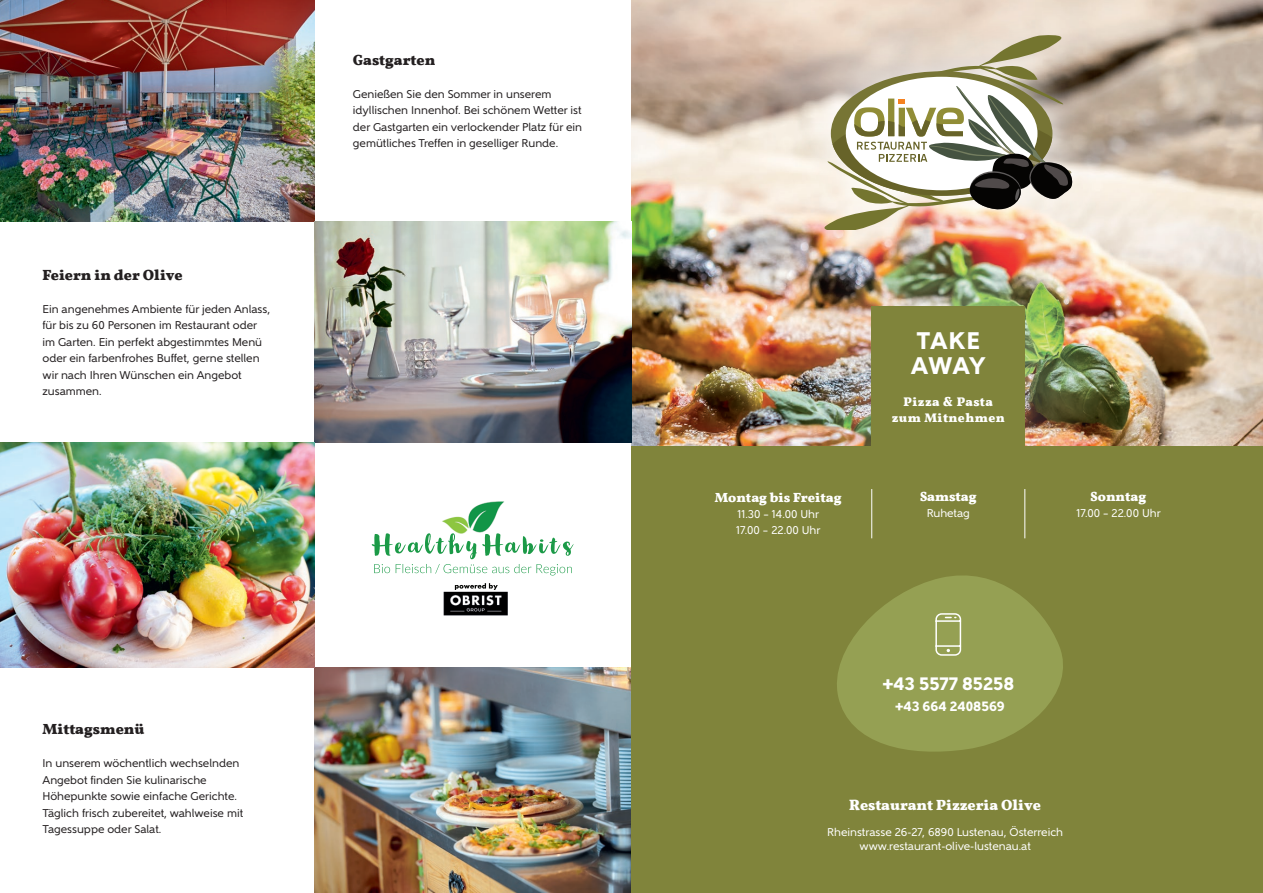
<style>
.page{position:relative;width:1263px;height:893px;background:#fff}
.page>*{position:absolute;margin:0;border:0;box-sizing:border-box;transform-origin:0 0}
.t1{font:800 24px "Gentleman 900";letter-spacing:.015em;color:#fff}
.t2{font:800 18px "Gentleman 900";color:#fff}
.t3{font:700 15px "Vollkorn";color:#231f20}
.t4{font:700 15px "Vollkorn";color:#fff}
.t5{font:700 13.5px "Vollkorn";color:#fff}
.t6{font:800 13.5px "Gentleman 900";color:#fff}
.t7{font:700 12.75px "Vollkorn";letter-spacing:.035em;color:#fff}
.t8{font:11.25px "Gentleman 600";color:#231f20}
.t9{font:11.25px "Gentleman 600";color:#fff}
</style>
<div class="page">
<img style="left:631px;top:0;width:632px;height:446px">
<svg style="left:781px;top:0;width:340px;height:207px;background:#d9cabb"></svg>
<svg style="left:824px;top:35px;width:248px;height:172px"></svg>
<div style="left:773px;top:207px;width:351px;height:339px;background:#fff;opacity:.5"></div>
<div style="left:872px;top:306px;width:153px;height:140px;background:#80843b"></div>
<img style="left:0;top:0;width:315px;height:221px">
<img style="left:315px;top:668px;width:316px;height:225px">
<img style="left:315px;top:221px;width:316px;height:221px">
<div style="left:631px;top:446px;width:632px;height:447px;background:#80843b"></div>
<svg style="left:837px;top:575px;width:226px;height:177px;fill:#95a053"></svg>
<svg style="left:935px;top:612px;width:27px;height:44px"></svg>
<hr style="left:871px;top:489px;width:1px;height:49px;background:#fff">
<hr style="left:1024px;top:489px;width:1px;height:49px;background:#fff">
<img style="left:0;top:442px;width:315px;height:226px">
<img style="left:371px;top:501px;width:203px;height:115px">
<img style="left:448px;top:534px;width:16px;height:20px">
<img style="left:403px;top:564px;width:155px;height:10px">
<img style="left:455px;top:583px;width:43px;height:7px">
<p class="t3" style="left:43px;top:265px;width:142px">Feiern in der Olive</p>
<p class="t8" style="left:43px;top:302px;width:229px">Ein angenehmes Ambiente für jeden Anlass,</p>
<p class="t8" style="left:43px;top:318px;width:216px">für bis zu 60 Personen im Restaurant oder</p>
<p class="t8" style="left:43px;top:335px;width:221px">im Garten. Ein perfekt abgestimmtes Menü</p>
<p class="t8" style="left:43px;top:351px;width:219px">oder ein farbenfrohes Buffet, gerne stellen</p>
<p class="t8" style="left:43px;top:368px;width:201px">wir nach Ihren Wünschen ein Angebot</p>
<p class="t8" style="left:43px;top:384px;width:61px">zusammen.</p>
<p class="t3" style="left:353px;top:50px;width:84px">Gastgarten</p>
<p class="t8" style="left:353px;top:87px;width:200px">Genießen Sie den Sommer in unserem</p>
<p class="t8" style="left:353px;top:103px;width:230px">idyllischen Innenhof. Bei schönem Wetter ist</p>
<p class="t8" style="left:353px;top:120px;width:231px">der Gastgarten ein verlockender Platz für ein</p>
<p class="t8" style="left:353px;top:136px;width:207px">gemütliches Treffen in geselliger Runde.</p>
<p class="t3" style="left:43px;top:720px;width:103px">Mittagsmenü</p>
<p class="t8" style="left:43px;top:757px;width:198px">In unserem wöchentlich wechselnden</p>
<p class="t8" style="left:43px;top:773px;width:166px">Angebot finden Sie kulinarische</p>
<p class="t8" style="left:43px;top:790px;width:196px">Höhepunkte sowie einfache Gerichte.</p>
<p class="t8" style="left:43px;top:806px;width:202px">Täglich frisch zubereitet, wahlweise mit</p>
<p class="t8" style="left:43px;top:823px;width:120px">Tagessuppe oder Salat.</p>
<p class="t5" style="left:715px;top:490px;width:128px">Montag bis Freitag</p>
<p class="t9" style="left:737px;top:508px;width:83px">11.30 – 14.00 Uhr</p>
<p class="t9" style="left:736px;top:523px;width:86px">17.00 – 22.00 Uhr</p>
<p class="t1" style="left:917px;top:325px;width:65px">TAKE</p>
<p class="t1" style="left:911px;top:351px;width:76px">AWAY</p>
<p class="t7" style="left:904px;top:393px;width:91px">Pizza &amp; Pasta</p>
<p class="t7" style="left:892px;top:410px;width:114px">zum Mitnehmen</p>
<p class="t5" style="left:920px;top:488px;width:58px">Samstag</p>
<p class="t9" style="left:927px;top:506px;width:45px">Ruhetag</p>
<p class="t5" style="left:1090px;top:488px;width:57px">Sonntag</p>
<p class="t9" style="left:1076px;top:506px;width:86px">17.00 – 22.00 Uhr</p>
<p class="t2" style="left:882px;top:673px;width:133px">+43 5577 85258</p>
<p class="t6" style="left:895px;top:698px;width:111px">+43 664 2408569</p>
<p class="t4" style="left:849px;top:796px;width:193px">Restaurant Pizzeria Olive</p>
<p class="t9" style="left:827px;top:826px;width:237px">Rheinstrasse 26-27, 6890 Lustenau, Österreich</p>
<p class="t9" style="left:859px;top:840px;width:173px">www.restaurant-olive-lustenau.at</p>
</div>
